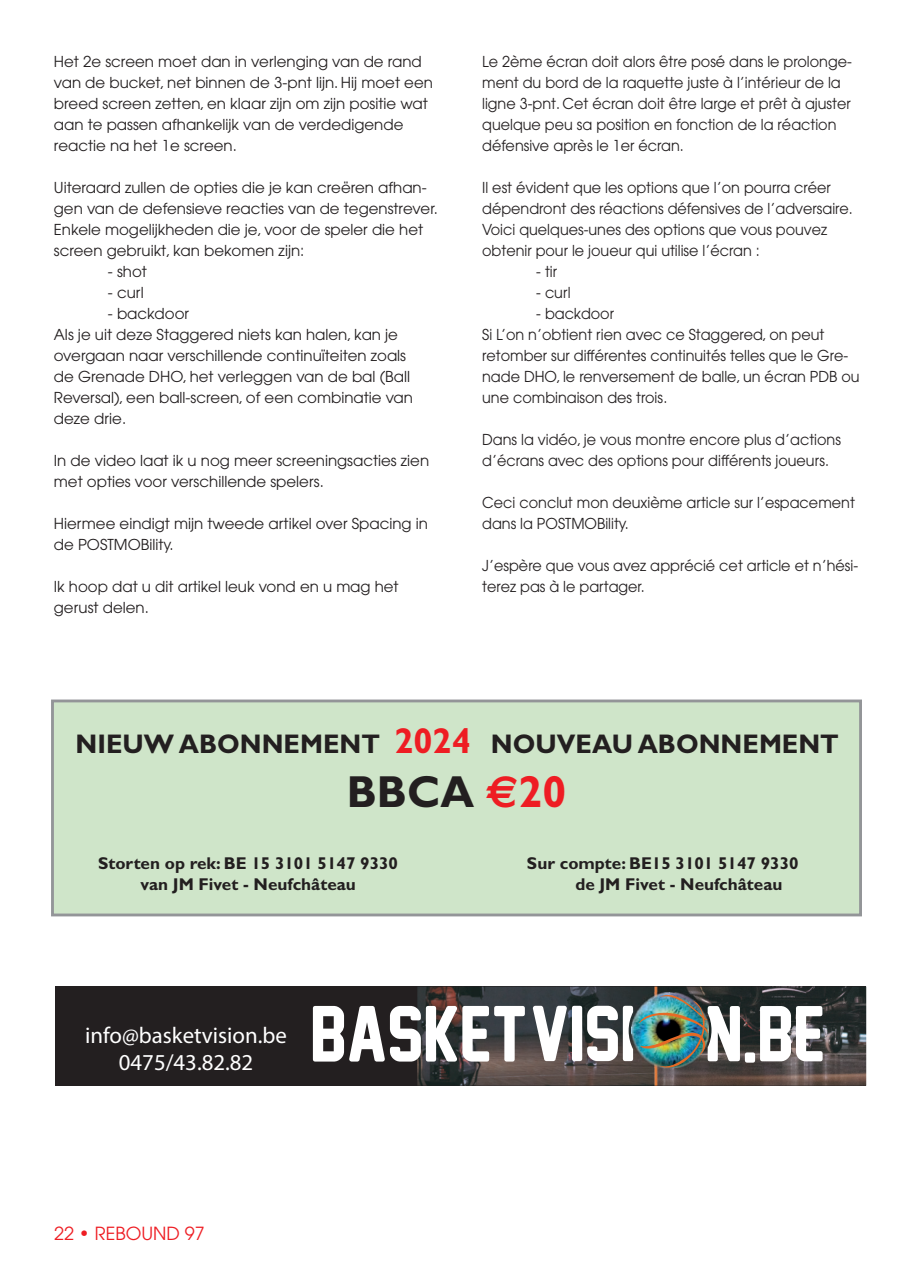
<style>
.page{position:relative;width:919px;height:1263px;background:#fff}
.page>*{position:absolute;margin:0;border:0;box-sizing:border-box;transform-origin:0 0}
.t1{font:700 45px "Gill Sans";color:#231f20;scale:.96 1}
.t2{font:700 27px "Gill Sans";color:#231f20;scale:.96 1}
.t3{font:22.8px/27.5px "Myriad Pro";color:#fff;text-align:center}
.t4{font:18px "Avant Garde";color:#ee1d23}
.t5{font:700 17.1px "Gill Sans";color:#231f20}
.t6{font:15px/21px "Avant Garde";color:#231f20;scale:.96 1}
.t7{font:15px/21px "Avant Garde";color:#231f20}
.s1{font-size:36px;color:#ee1d23}
.s2{font-family:"Euro Sans";color:#ee1d23}
.s3{color:#ee1d23}
</style>
<div class="page">
<div style="left:55px;top:986px;width:811px;height:100px;background:#231f20"></div>
<img style="left:417px;top:986px;width:449px;height:100px">
<img style="left:631px;top:992px;width:8px;height:76px">
<div style="left:744px;top:1052px;width:11px;height:11px;background:#fff;border-radius:3px"></div>
<svg style="left:532px;top:1006px;width:35px;height:55px;background:#a7a7a7"></svg>
<div style="left:572px;top:1006px;width:10px;height:55px;background:#fff;border-radius:3px"></div>
<svg style="left:587px;top:1006px;width:46px;height:55px;background:#b4b5b6"></svg>
<svg style="left:313px;top:1006px;width:212px;height:55px"></svg>
<svg style="left:760px;top:1006px;width:62px;height:55px;background:#c5c5c6"></svg>
<img style="left:639px;top:991px;width:101px;height:81px">
<div style="left:52px;top:701px;width:808px;height:214px;background:#cfe5c9"></div>
<div style="left:51px;top:699px;width:810px;height:217px;border:3px solid #939598"></div>
<p class="t7" style="left:54px;top:51px;width:380px">Het 2e screen moet dan in verlenging van de rand van de bucket, net binnen de 3-pnt lijn. Hij moet een breed screen zetten, en klaar zijn om zijn positie wat aan te passen afhankelijk van de verdedigende reactie na het 1e screen.</p>
<p class="t7" style="left:54px;top:177px;width:385px">Uiteraard zullen de opties die je kan creëren afhan&shy;gen van de defensieve reacties van de tegenstrever.<br>Enkele mogelijkheden die je, voor de speler die het screen gebruikt, kan bekomen zijn:</p>
<p class="t7" style="left:108px;top:261px;width:41px">- shot</p>
<p class="t7" style="left:108px;top:282px;width:37px">- curl</p>
<p class="t7" style="left:54px;top:303px;width:360px;text-indent:54px">- backdoor<br>Als je uit deze Staggered niets kan halen, kan je overgaan naar verschillende continuïteiten zoals de Grenade DHO, het verleggen van de bal (Ball Reversal), een ball-screen, of een combinatie van deze drie.</p>
<p class="t7" style="left:54px;top:450px;width:377px">In de video laat ik u nog meer screeningsacties zien met opties voor verschillende spelers.</p>
<p class="t7" style="left:54px;top:513px;width:375px">Hiermee eindigt mijn tweede artikel over Spacing in de POSTMOBility.</p>
<p class="t7" style="left:54px;top:576px;width:346px">Ik hoop dat u dit artikel leuk vond en u mag het gerust delen.</p>
<p class="t6" style="left:482px;top:51px;width:386px">Le 2ème écran doit alors être posé dans le prolonge&shy;ment du bord de la raquette juste à l’intérieur de la ligne 3-pnt. Cet écran doit être large et prêt à ajuster quelque peu sa position en fonction de la réaction défensive après le 1er écran.</p>
<p class="t6" style="left:482px;top:177px;width:387px">Il est évident que les options que l’on pourra créer dépendront des réactions défensives de l’adversaire.<br>Voici quelques-unes des options que vous pouvez obtenir pour le joueur qui utilise l’écran :</p>
<p class="t6" style="left:536px;top:261px;width:23px">- tir</p>
<p class="t6" style="left:536px;top:282px;width:37px">- curl</p>
<p class="t6" style="left:482px;top:303px;width:394px;text-indent:54px">- backdoor<br>Si L’on n’obtient rien avec ce Staggered, on peut retomber sur différentes continuités telles que le Gre&shy;nade DHO, le renversement de balle, un écran PDB ou une combinaison des trois.</p>
<p class="t6" style="left:482px;top:429px;width:375px">Dans la vidéo, je vous montre encore plus d’actions d’écrans avec des options pour différents joueurs.</p>
<p class="t6" style="left:482px;top:492px;width:390px">Ceci conclut mon deuxième article sur l’espacement dans la POSTMOBility.</p>
<p class="t6" style="left:482px;top:555px;width:393px">J’espère que vous avez apprécié cet article et n’hési&shy;terez pas à le partager.</p>
<h2 class="t2" style="left:75px;top:728px;width:796px">NIEUW ABONNEMENT <span class="s1">2024</span> NOUVEAU ABONNEMENT</h2>
<h1 class="t1" style="left:347px;top:765px;width:230px">BBCA <span class="s2">€</span><span class="s3">20</span></h1>
<p class="t5" style="left:98px;top:853px;width:301px">Storten op rek: BE 15 3101 5147 9330</p>
<p class="t5" style="left:527px;top:853px;width:273px">Sur compte: BE15 3101 5147 9330</p>
<p class="t5" style="left:140px;top:874px;width:217px">van JM Fivet - Neufchâteau</p>
<p class="t5" style="left:575px;top:874px;width:209px">de JM Fivet - Neufchâteau</p>
<h3 class="t3" style="left:85px;top:1021px;width:203px">info@basketvision.be<br>0475/43.82.82</h3>
<p class="t4" style="left:54px;top:1222px;width:152px">22 • REBOUND 97</p>
</div>
